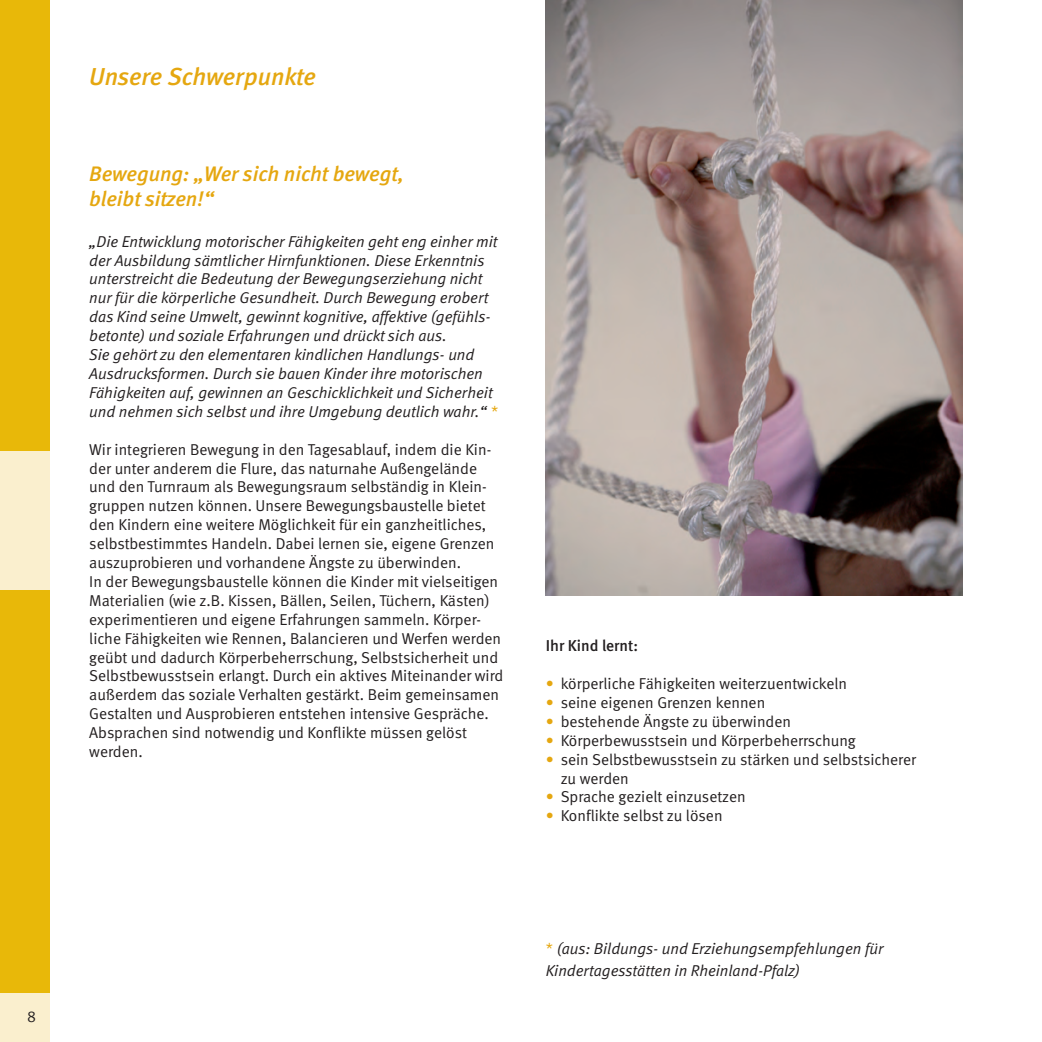
<style>
.page{position:relative;width:1042px;height:1042px;background:#fff}
.page>*{position:absolute;margin:0;border:0;box-sizing:border-box;transform-origin:0 0}
.t1{font:italic 500 24.5px "Meta";letter-spacing:-.005em;color:#e5a710}
.t2{font:italic 500 21px/25.2px "Meta";color:#e5a710}
.t3{font:15.75px/18.9px "Meta Normal";color:#231f20}
.t4{font:italic 15.75px/18.9px "Meta Normal";color:#231f20}
.t5{font:500 15.75px "Meta";color:#231f20}
.s1{color:#e5a710}
.s2{font-style:normal;color:#e5a710}
</style>
<div class="page">
<div style="left:0;top:0;width:50px;height:1042px;background:#e8b809"></div>
<div style="left:0;top:451px;width:50px;height:139px;background:#faefce"></div>
<div style="left:0;top:993px;width:50px;height:49px;background:#faefce"></div>
<img style="left:546px;top:0;width:416px;height:595px">
<p class="t3" style="left:27px;top:1008px;width:10px">8</p>
<h1 class="t1" style="left:89px;top:68px;width:228px">Unsere Schwerpunkte</h1>
<h2 class="t2" style="left:89px;top:164px;width:316px">Bewegung: „Wer sich nicht bewegt, bleibt sitzen!“</h2>
<p class="t4" style="left:89px;top:233px;width:410px">„Die Entwicklung motorischer Fähigkeiten geht eng einher mit der Ausbildung sämtlicher Hirnfunktionen. Diese Erkenntnis unterstreicht die Bedeutung der Bewegungserziehung nicht nur für die körperliche Gesundheit. Durch Bewegung erobert das Kind seine Umwelt, gewinnt kognitive, affektive (gefühls&shy;betonte) und soziale Erfahrungen und drückt sich aus.<br>Sie gehört zu den elementaren kindlichen Handlungs- und Ausdrucksformen. Durch sie bauen Kinder ihre motorischen Fähigkeiten auf, gewinnen an Geschicklichkeit und Sicherheit und nehmen sich selbst und ihre Umgebung deutlich wahr.“ <span class="s1">*</span></p>
<p class="t3" style="left:89px;top:441px;width:415px">Wir integrieren Bewegung in den Tagesablauf, indem die Kin&shy;der unter anderem die Flure, das naturnahe Außengelände und den Turnraum als Bewegungsraum selbständig in Klein&shy;gruppen nutzen können. Unsere Bewegungsbaustelle bietet den Kindern eine weitere Möglichkeit für ein ganzheitliches, selbstbestimmtes Handeln. Dabei lernen sie, eigene Grenzen auszuprobieren und vorhandene Ängste zu überwinden.<br>In der Bewegungsbaustelle können die Kinder mit vielseitigen Materialien (wie z.B. Kissen, Bällen, Seilen, Tüchern, Kästen) experimentieren und eigene Erfahrungen sammeln. Körper&shy;liche Fähigkeiten wie Rennen, Balancieren und Werfen werden geübt und dadurch Körperbeherrschung, Selbstsicherheit und Selbstbewusstsein erlangt. Durch ein aktives Miteinander wird außerdem das soziale Verhalten gestärkt. Beim gemeinsamen Gestalten und Ausprobieren entstehen intensive Gespräche.<br>Absprachen sind notwendig und Konflikte müssen gelöst werden.</p>
<p class="t5" style="left:546px;top:640px;width:94px">Ihr Kind lernt:</p>
<p class="t3" style="left:546px;top:675px;width:303px"><span class="s1">•</span> körperliche Fähigkeiten weiterzuentwickeln</p>
<p class="t3" style="left:546px;top:694px;width:221px"><span class="s1">•</span> seine eigenen Grenzen kennen</p>
<p class="t3" style="left:546px;top:713px;width:247px"><span class="s1">•</span> bestehende Ängste zu überwinden</p>
<p class="t3" style="left:546px;top:732px;width:311px"><span class="s1">•</span> Körperbewusstsein und Körperbeherrschung</p>
<p class="t3" style="left:561px;top:751px;width:357px;text-indent:-15px"><span class="s1">•</span> sein Selbstbewusstsein zu stärken und selbstsicherer zu werden</p>
<p class="t3" style="left:546px;top:789px;width:201px"><span class="s1">•</span> Sprache gezielt einzusetzen</p>
<p class="t3" style="left:546px;top:808px;width:178px"><span class="s1">•</span> Konflikte selbst zu lösen</p>
<p class="t4" style="left:546px;top:938px;width:339px;line-height:22.8px"><span class="s2">*</span> (aus: Bildungs- und Erziehungsempfehlungen für<br>Kindertagesstätten in Rheinland-Pfalz)</p>
</div>
